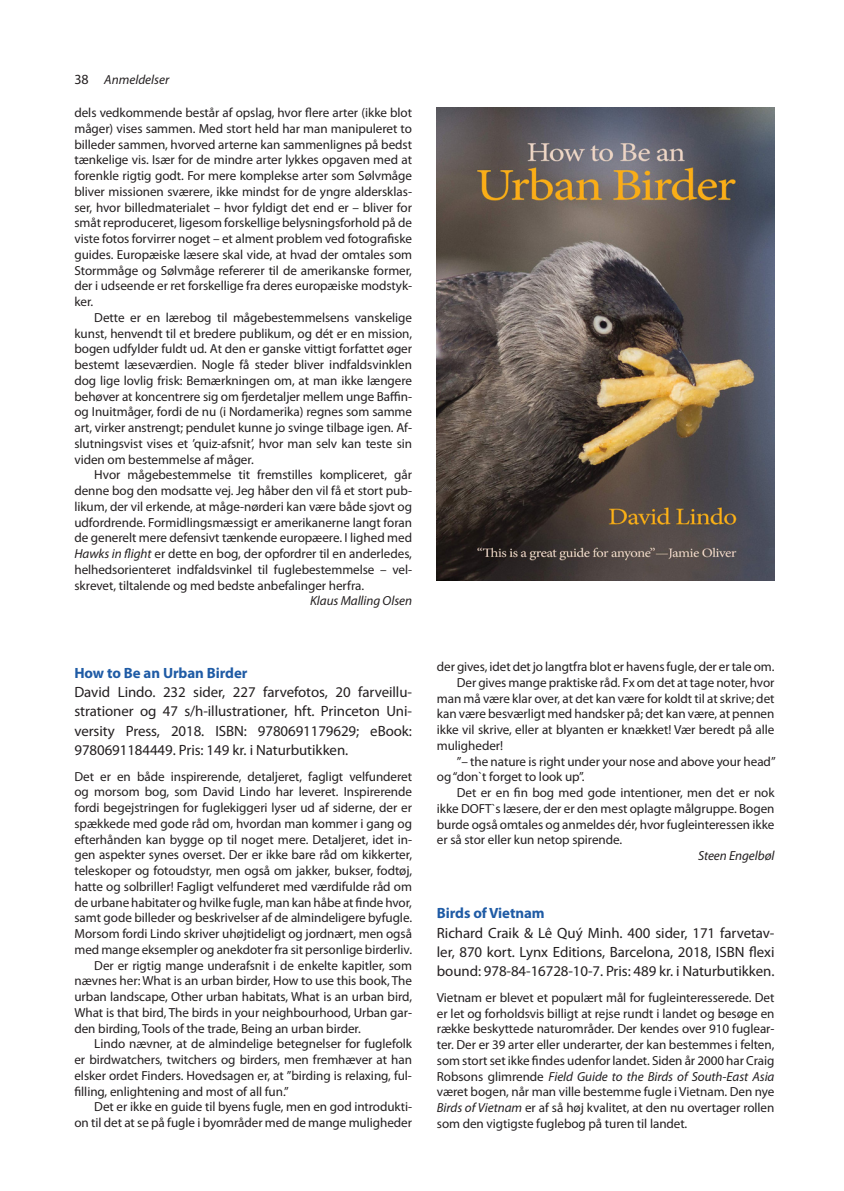
<style>
.page{position:relative;width:844px;height:1191px;background:#fff}
.page>*{position:absolute;margin:0;border:0;box-sizing:border-box;transform-origin:0 0}
.t1{font:14.88px/19.2px "Myriad Pro";letter-spacing:-.005em;color:#231f20;text-align:justify}
.t2{font:700 14.88px "Myriad Pro";letter-spacing:-.005em;color:#1f5ba5}
.t3{font:13.12px/15.8px "Myriad Pro";letter-spacing:-.005em;color:#231f20;text-align:justify}
.t4{font:italic 13.12px "Myriad Pro";letter-spacing:-.005em;color:#231f20}
.s1{font-style:normal;font-size:14px}
.s2{font-style:italic}
</style>
<div class="page">
<img style="left:437px;top:107px;width:337px;height:474px">
<p class="t4" style="left:74px;top:72px;width:96px"><span class="s1">38</span> Anmeldelser</p>
<p class="t3" style="left:74px;top:105px;width:339px">dels vedkommende består af opslag, hvor flere arter (ikke blot måger) vises sammen. Med stort held har man manipuleret to billeder sammen, hvorved arterne kan sammenlignes på bedst tænkelige vis. Især for de mindre arter lykkes opgaven med at forenkle rigtig godt. For mere komplekse arter som Sølvmåge bliver missionen sværere, ikke mindst for de yngre aldersklas&shy;ser, hvor billedmaterialet – hvor fyldigt det end er – bliver for småt reproduceret, ligesom forskellige belysningsforhold på de viste fotos forvirrer noget – et alment problem ved fotografiske guides. Europæiske læsere skal vide, at hvad der omtales som Stormmåge og Sølvmåge refererer til de amerikanske former, der i udseende er ret forskellige fra deres europæiske modstyk&shy;ker.</p>
<p class="t3" style="left:74px;top:309px;width:339px;text-indent:20px">Dette er en lærebog til mågebestemmelsens vanskelige kunst, henvendt til et bredere publikum, og dét er en mission, bogen udfylder fuldt ud. At den er ganske vittigt forfattet øger bestemt læseværdien. Nogle få steder bliver indfaldsvinklen dog lige lovlig frisk: Bemærkningen om, at man ikke længere behøver at koncentrere sig om fjerdetaljer mellem unge Baffin&shy;og Inuitmåger, fordi de nu (i Nordamerika) regnes som samme art, virker anstrengt; pendulet kunne jo svinge tilbage igen. Af&shy;slutningsvist vises et ’quiz-afsnit’, hvor man selv kan teste sin viden om bestemmelse af måger.</p>
<p class="t3" style="left:74px;top:467px;width:339px;text-indent:20px">Hvor mågebestemmelse tit fremstilles kompliceret, går denne bog den modsatte vej. Jeg håber den vil få et stort pub&shy;likum, der vil erkende, at måge-nørderi kan være både sjovt og udfordrende. Formidlingsmæssigt er amerikanerne langt foran de generelt mere defensivt tænkende europæere. I lighed med <span class="s2">Hawks in flight</span> er dette en bog, der opfordrer til en anderledes, helhedsorienteret indfaldsvinkel til fuglebestemmelse – vel&shy;skrevet, tiltalende og med bedste anbefalinger herfra.</p>
<p class="t4" style="left:310px;top:593px;width:103px">Klaus Malling Olsen</p>
<p class="t2" style="left:74px;top:663px;width:174px">How to Be an Urban Birder</p>
<p class="t1" style="left:74px;top:682px;width:339px">David Lindo. 232 sider, 227 farvefotos, 20 farveillu&shy;strationer og 47 s/h-illustrationer, hft. Princeton Uni&shy;versity Press, 2018. ISBN: 9780691179629; eBook:<br>9780691184449. Pris: 149 kr. i Naturbutikken.</p>
<p class="t3" style="left:74px;top:768px;width:339px">Det er en både inspirerende, detaljeret, fagligt velfunderet</p>
<p class="t3" style="left:74px;top:783px;width:339px">og morsom bog, som David Lindo har leveret. Inspirerende</p>
<p class="t3" style="left:74px;top:799px;width:339px">fordi begejstringen for fuglekiggeri lyser ud af siderne, der er</p>
<p class="t3" style="left:74px;top:815px;width:339px">spækkede med gode råd om, hvordan man kommer i gang og</p>
<p class="t3" style="left:74px;top:831px;width:339px">efterhånden kan bygge op til noget mere. Detaljeret, idet in-</p>
<p class="t3" style="left:74px;top:846px;width:339px">gen aspekter synes overset. Der er ikke bare råd om kikkerter,</p>
<p class="t3" style="left:74px;top:862px;width:339px">teleskoper og fotoudstyr, men også om jakker, bukser, fodtøj,</p>
<p class="t3" style="left:74px;top:878px;width:339px">hatte og solbriller! Fagligt velfunderet med værdifulde råd om</p>
<p class="t3" style="left:74px;top:894px;width:339px">de urbane habitater og hvilke fugle, man kan håbe at finde hvor,</p>
<p class="t3" style="left:74px;top:909px;width:339px">samt gode billeder og beskrivelser af de almindeligere byfugle.</p>
<p class="t3" style="left:74px;top:925px;width:339px">Morsom fordi Lindo skriver uhøjtideligt og jordnært, men også</p>
<p class="t3" style="left:74px;top:941px;width:339px">med mange eksempler og anekdoter fra sit personlige birderliv.</p>
<p class="t3" style="left:94px;top:957px;width:319px">Der er rigtig mange underafsnit i de enkelte kapitler, som</p>
<p class="t3" style="left:74px;top:972px;width:339px">nævnes her: What is an urban birder, How to use this book, The</p>
<p class="t3" style="left:74px;top:988px;width:339px">urban landscape, Other urban habitats, What is an urban bird,</p>
<p class="t3" style="left:74px;top:1004px;width:339px">What is that bird, The birds in your neighbourhood, Urban gar-</p>
<p class="t3" style="left:74px;top:1020px;width:288px">den birding, Tools of the trade, Being an urban birder.</p>
<p class="t3" style="left:94px;top:1035px;width:319px">Lindo nævner, at de almindelige betegnelser for fuglefolk</p>
<p class="t3" style="left:74px;top:1051px;width:339px">er birdwatchers, twitchers og birders, men fremhæver at han</p>
<p class="t3" style="left:74px;top:1067px;width:339px">elsker ordet Finders. Hovedsagen er, at ”birding is relaxing, ful-</p>
<p class="t3" style="left:74px;top:1083px;width:216px">filling, enlightening and most of all fun.”</p>
<p class="t3" style="left:94px;top:1098px;width:319px">Det er ikke en guide til byens fugle, men en god introdukti-</p>
<p class="t3" style="left:74px;top:1114px;width:339px">on til det at se på fugle i byområder med de mange muligheder</p>
<p class="t3" style="left:437px;top:658px;width:339px">der gives, idet det jo langtfra blot er havens fugle, der er tale om.</p>
<p class="t3" style="left:456px;top:674px;width:319px">Der gives mange praktiske råd. Fx om det at tage noter, hvor</p>
<p class="t3" style="left:437px;top:690px;width:339px">man må være klar over, at det kan være for koldt til at skrive; det</p>
<p class="t3" style="left:437px;top:706px;width:339px">kan være besværligt med handsker på; det kan være, at pennen</p>
<p class="t3" style="left:437px;top:721px;width:339px">ikke vil skrive, eller at blyanten er knækket! Vær beredt på alle</p>
<p class="t3" style="left:437px;top:737px;width:68px">muligheder!</p>
<p class="t3" style="left:456px;top:753px;width:320px">”– the nature is right under your nose and above your head”</p>
<p class="t3" style="left:437px;top:769px;width:149px">og “don`t forget to look up”.</p>
<p class="t3" style="left:456px;top:784px;width:319px">Det er en fin bog med gode intentioner, men det er nok</p>
<p class="t3" style="left:437px;top:800px;width:339px">ikke DOFT`s læsere, der er den mest oplagte målgruppe. Bogen</p>
<p class="t3" style="left:437px;top:816px;width:339px">burde også omtales og anmeldes dér, hvor fugleinteressen ikke</p>
<p class="t3" style="left:437px;top:832px;width:187px">er så stor eller kun netop spirende.</p>
<p class="t4" style="left:697px;top:847px;width:78px">Steen Engelbøl</p>
<p class="t2" style="left:437px;top:903px;width:109px">Birds of Vietnam</p>
<p class="t1" style="left:437px;top:922px;width:339px">Richard Craik &amp; Lê Quý Minh. 400 sider, 171 farvetav&shy;ler, 870 kort. Lynx Editions, Barcelona, 2018, ISBN flexi bound: 978-84-16728-10-7. Pris: 489 kr. i Naturbutikken.</p>
<p class="t3" style="left:437px;top:989px;width:339px">Vietnam er blevet et populært mål for fugleinteresserede. Det er let og forholdsvis billigt at rejse rundt i landet og besøge en række beskyttede naturområder. Der kendes over 910 fuglear&shy;ter. Der er 39 arter eller underarter, der kan bestemmes i felten, som stort set ikke findes udenfor landet. Siden år 2000 har Craig Robsons glimrende <span class="s2">Field Guide to the Birds of South-East Asia </span>været bogen, når man ville bestemme fugle i Vietnam. Den nye <span class="s2">Birds of Vietnam</span> er af så høj kvalitet, at den nu overtager rollen som den vigtigste fuglebog på turen til landet.</p>
</div>
